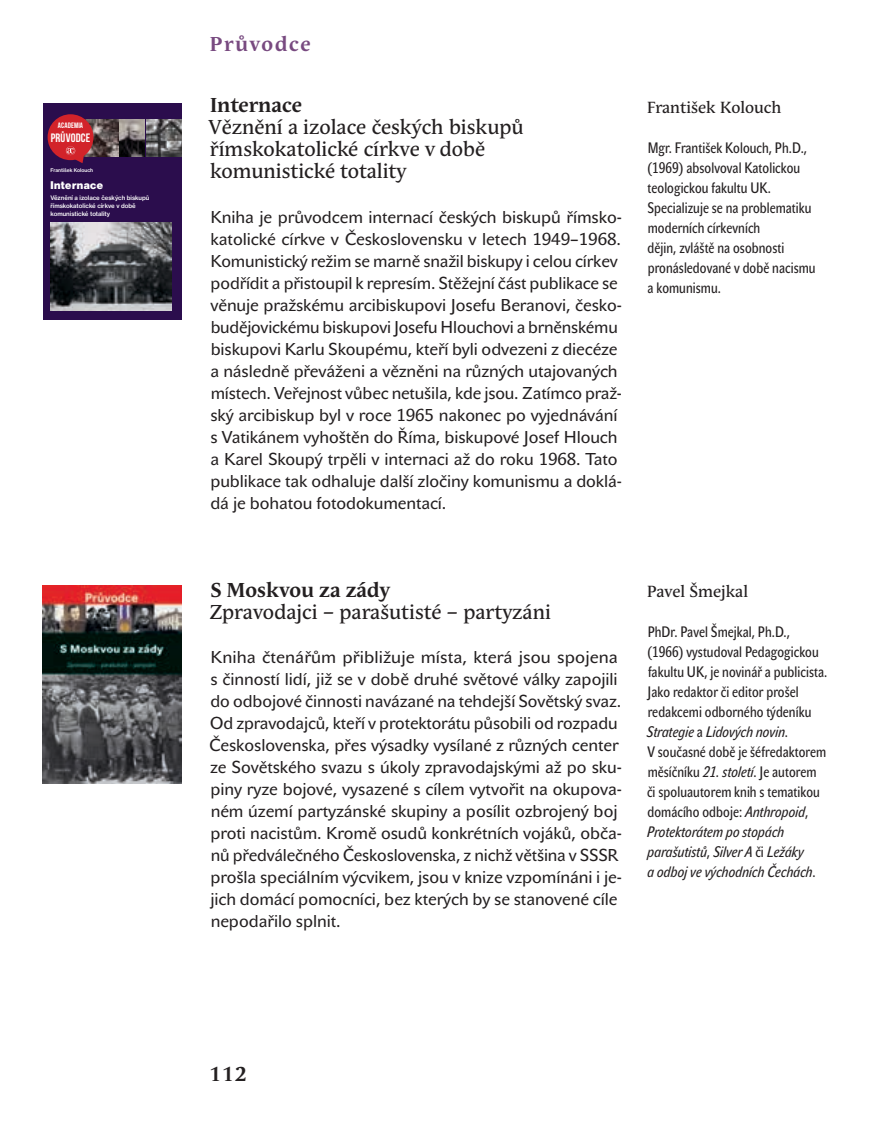
<style>
.page{position:relative;width:885px;height:1134px;background:#fff}
.page>*{position:absolute;margin:0;border:0;box-sizing:border-box;transform-origin:0 0}
.t1{font:20px/22px "Andulka Text Pro";color:#231f20}
.t2{font:700 20px "Andulka Text Pro";color:#231f20}
.t3{font:700 20px "Andulka Text Pro";letter-spacing:.08em;color:#784a80}
.t4{font:17px/22px "John Sans Text Pro";letter-spacing:-.005em;color:#231f20}
.t5{font:16px "Andulka Text Pro";color:#231f20}
.t6{font:15px/20px "John Sans Cond Text Pro";letter-spacing:.005em;color:#231f20}
.t7{font:12.2px "Bebas Neue";letter-spacing:.015em;color:#fff}
.t8{font:10.8px "N Haas Grotesk DS Pro 95 Blk";letter-spacing:.04em;color:#fff}
.t9{font:7.8px "Bebas Neue";letter-spacing:.02em;color:#fff}
.t10{font:6px/7.6px "N Haas Grotesk TX Pro 65 Md";color:#fff}
.t11{font:5px "N Haas Grotesk TX Pro 65 Md";color:#fff}
.s1{font-style:italic}
</style>
<div class="page">
<img style="left:43px;top:586px;width:138px;height:198px">
<div style="left:43px;top:103px;width:138px;height:216px;background:#2b0d4d"></div>
<img style="left:85px;top:120px;width:33px;height:37px">
<div style="left:48px;top:114px;width:45px;height:46px;background:#d2232a;border-radius:50%"></div>
<svg style="left:66px;top:146px;width:19px;height:17px"></svg>
<img style="left:50px;top:222px;width:122px;height:88px">
<img style="left:120px;top:120px;width:24px;height:37px">
<img style="left:146px;top:120px;width:35px;height:37px">
<p class="t9" style="left:58px;top:121px;width:27px">ACADEMIA</p>
<p class="t7" style="left:51px;top:131px;width:41px">PRŮVODCE</p>
<p class="t11" style="left:50px;top:167px;width:44px">František Kolouch</p>
<p class="t10" style="left:50px;top:194px;width:100px">Věznění a izolace českých biskupů římskokatolické církve v době komunistické totality</p>
<p class="t8" style="left:50px;top:179px;width:54px">Internace</p>
<p class="t3" style="left:210px;top:32px;width:102px">Průvodce</p>
<p class="t2" style="left:210px;top:94px;width:93px">Internace</p>
<p class="t1" style="left:209px;top:117px;width:316px">Věznění a izolace českých biskupů římskokatolické církve v době komunistické totality</p>
<p class="t4" style="left:210px;top:206px;width:413px">Kniha je průvodcem internací českých biskupů římsko&shy;katolické církve v Československu v letech 1949–1968.<br>Komunistický režim se marně snažil biskupy i celou církev podřídit a přistoupil k represím. Stěžejní část publikace se věnuje pražskému arcibiskupovi Josefu Beranovi, česko&shy;budějovickému biskupovi Josefu Hlouchovi a brněnskému biskupovi Karlu Skoupému, kteří byli odvezeni z diecéze a následně převáženi a vězněni na různých utajovaných místech. Veřejnost vůbec netušila, kde jsou. Zatímco praž&shy;ský arcibiskup byl v roce 1965 nakonec po vyjednávání s Vatikánem vyhoštěn do Říma, biskupové Josef Hlouch a Karel Skoupý trpěli v internaci až do roku 1968. Tato publikace tak odhaluje další zločiny komunismu a doklá&shy;dá je bohatou fotodokumentací.</p>
<p class="t5" style="left:647px;top:98px;width:136px">František Kolouch</p>
<p class="t6" style="left:647px;top:138px;width:170px">Mgr. František Kolouch, Ph.D., (1969) absolvoval Katolickou teologickou fakultu UK.<br>Specializuje se na problematiku moderních církevních<br>dějin, zvláště na osobnosti pronásledované v době nacismu a komunismu.</p>
<p class="t2" style="left:210px;top:578px;width:181px">S Moskvou za zády</p>
<p class="t1" style="left:210px;top:601px;width:343px">Zpravodajci – parašutisté – partyzáni</p>
<p class="t4" style="left:209px;top:646px;width:414px">Kniha čtenářům přibližuje místa, která jsou spojena s činností lidí, již se v době druhé světové války zapojili do odbojové činnosti navázané na tehdejší Sovětský svaz.<br>Od zpravodajců, kteří v protektorátu působili od rozpadu Československa, přes výsadky vysílané z různých center ze Sovětského svazu s úkoly zpravodajskými až po sku&shy;piny ryze bojové, vysazené s cílem vytvořit na okupova&shy;ném území partyzánské skupiny a posílit ozbrojený boj proti nacistům. Kromě osudů konkrétních vojáků, obča&shy;nů předválečného Československa, z nichž většina v SSSR prošla speciálním výcvikem, jsou v knize vzpomínáni i je&shy;jich domácí pomocníci, bez kterých by se stanovené cíle nepodařilo splnit.</p>
<p class="t5" style="left:647px;top:582px;width:102px">Pavel Šmejkal</p>
<p class="t6" style="left:646px;top:622px;width:182px">PhDr. Pavel Šmejkal, Ph.D., (1966) vystudoval Pedagogickou fakultu UK, je novinář a publicista.<br>Jako redaktor či editor prošel redakcemi odborného týdeníku<br><span class="s1">Strategie</span> a <span class="s1">Lidových novin</span>.<br>V současné době je šéfredaktorem měsíčníku <span class="s1">21. století</span>. Je autorem či spoluautorem knih s tematikou domácího odboje: <span class="s1">Anthropoid</span>,<br><span class="s1">Protektorátem po stopách parašutistů</span>, <span class="s1">Silver A</span> či <span class="s1">Ležáky<br>a odboj ve východních Čechách</span>.</p>
<p class="t2" style="left:210px;top:1062px;width:38px">112</p>
</div>
